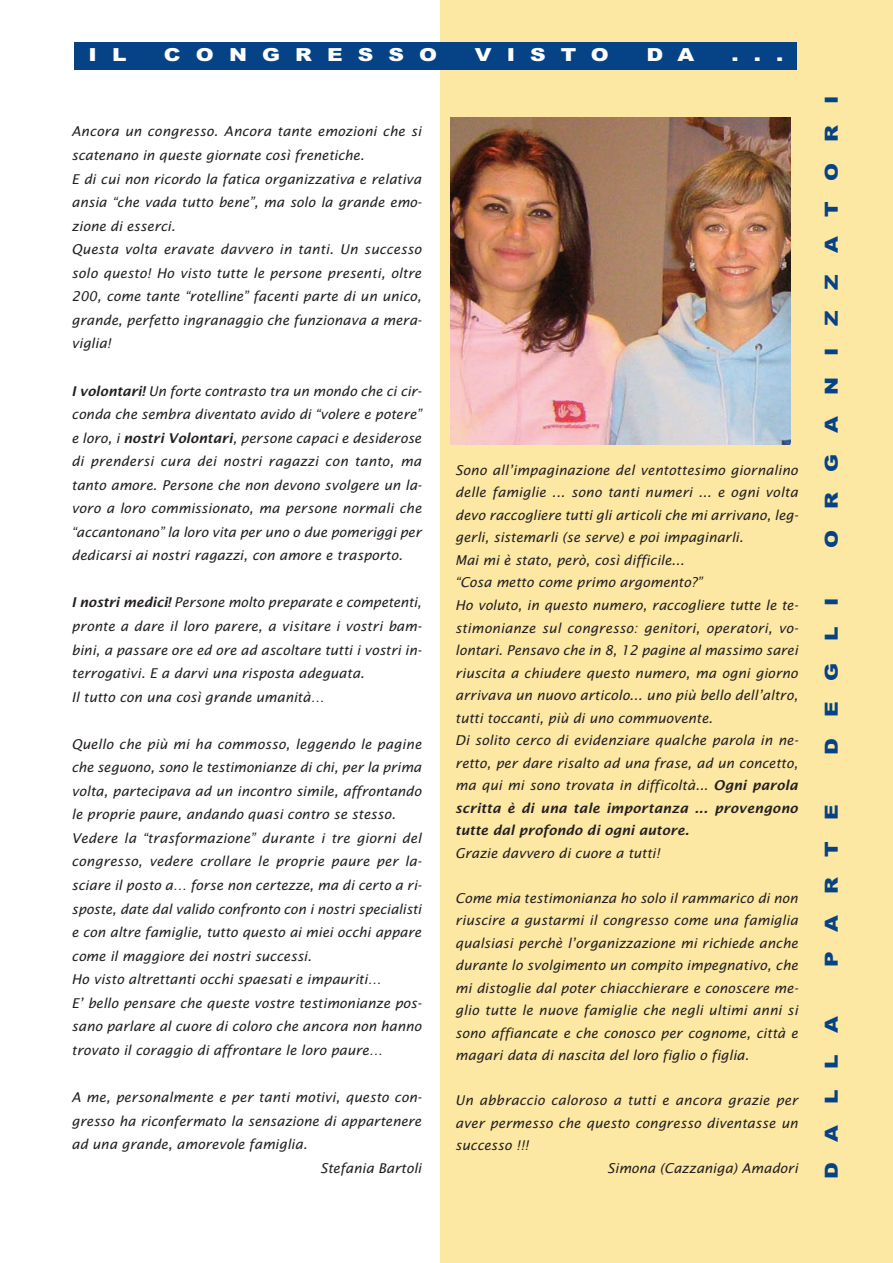
<style>
.page{position:relative;width:893px;height:1263px;background:#fff}
.page>*{position:absolute;margin:0;border:0;box-sizing:border-box;transform-origin:0 0}
.t1{font:900 18px "Arial";letter-spacing:.975em;color:#054286;scale:1.2 1}
.t2{font:900 18px "Arial";letter-spacing:.7em;color:#fff;scale:1.2 1}
.t3{font:italic 13.5px/23.5px "Lucida Sans";color:#231f20}
.s1{font-weight:600}
</style>
<div class="page">
<div style="left:441px;top:0;width:452px;height:1263px;background:#fde8a3"></div>
<div style="left:75px;top:43px;width:722px;height:27px;background:#054286"></div>
<img style="left:451px;top:117px;width:340px;height:328px">
<p class="t2" style="left:89px;top:45px;width:33px">I L</p>
<p class="t2" style="left:164px;top:45px;width:229px">CONGRESSO</p>
<p class="t2" style="left:475px;top:45px;width:113px">VISTO</p>
<p class="t2" style="left:646px;top:45px;width:41px">D A</p>
<p class="t2" style="left:732px;top:45px;width:45px">...</p>
<p class="t3" style="left:72px;top:120px;width:351px">Ancora un congresso. Ancora tante emozioni che si scatenano in queste giornate così frenetiche.<br>E di cui non ricordo la fatica organizzativa e relativa ansia “che vada tutto bene”, ma solo la grande emo&shy;zione di esserci.<br>Questa volta eravate davvero in tanti. Un successo solo questo! Ho visto tutte le persone presenti, oltre 200, come tante “rotelline” facenti parte di un unico, grande, perfetto ingranaggio che funzionava a mera&shy;viglia!</p>
<p class="t3" style="left:72px;top:379px;width:351px;text-align:justify"><span class="s1">I volontari!</span> Un forte contrasto tra un mondo che ci cir&shy;conda che sembra diventato avido di “volere e potere” e loro, i <span class="s1">nostri Volontari</span>, persone capaci e desiderose di prendersi cura dei nostri ragazzi con tanto, ma tanto amore. Persone che non devono svolgere un la&shy;voro a loro commissionato, ma persone normali che “accantonano” la loro vita per uno o due pomeriggi per dedicarsi ai nostri ragazzi, con amore e trasporto.</p>
<p class="t3" style="left:72px;top:591px;width:351px"><span class="s1">I nostri medici!</span> Persone molto preparate e competenti, pronte a dare il loro parere, a visitare i vostri bam&shy;bini, a passare ore ed ore ad ascoltare tutti i vostri in&shy;terrogativi. E a darvi una risposta adeguata.<br>Il tutto con una così grande umanità…</p>
<p class="t3" style="left:72px;top:732px;width:351px">Quello che più mi ha commosso, leggendo le pagine che seguono, sono le testimonianze di chi, per la prima volta, partecipava ad un incontro simile, affrontando le proprie paure, andando quasi contro se stesso.<br>Vedere la “trasformazione” durante i tre giorni del congresso, vedere crollare le proprie paure per la&shy;sciare il posto a… forse non certezze, ma di certo a ri&shy;sposte, date dal valido confronto con i nostri specialisti e con altre famiglie, tutto questo ai miei occhi appare come il maggiore dei nostri successi.<br>Ho visto altrettanti occhi spaesati e impauriti…<br>E’ bello pensare che queste vostre testimonianze pos&shy;sano parlare al cuore di coloro che ancora non hanno trovato il coraggio di affrontare le loro paure…</p>
<p class="t3" style="left:72px;top:1085px;width:351px">A me, personalmente e per tanti motivi, questo con-</p>
<p class="t3" style="left:72px;top:1109px;width:351px">gresso ha riconfermato la sensazione di appartenere</p>
<p class="t3" style="left:72px;top:1132px;width:237px">ad una grande, amorevole famiglia.</p>
<p class="t3" style="left:320px;top:1156px;width:103px">Stefania Bartoli</p>
<p class="t3" style="left:455px;top:459px;width:344px;line-height:22.5px">Sono all’impaginazione del ventottesimo giornalino delle famiglie ... sono tanti numeri ... e ogni volta devo raccogliere tutti gli articoli che mi arrivano, leg&shy;gerli, sistemarli (se serve) e poi impaginarli.<br>Mai mi è stato, però, così difficile...<br>“Cosa metto come primo argomento?”<br>Ho voluto, in questo numero, raccogliere tutte le te&shy;stimonianze sul congresso: genitori, operatori, vo&shy;lontari. Pensavo che in 8, 12 pagine al massimo sarei riuscita a chiudere questo numero, ma ogni giorno arrivava un nuovo articolo... uno più bello dell’altro, tutti toccanti, più di uno commuovente.<br>Di solito cerco di evidenziare qualche parola in ne&shy;retto, per dare risalto ad una frase, ad un concetto, ma qui mi sono trovata in difficoltà... <span class="s1">Ogni parola scritta è di una tale importanza ... provengono tutte dal profondo di ogni autore.<br></span>Grazie davvero di cuore a tutti!</p>
<p class="t3" style="left:455px;top:887px;width:344px;line-height:22.5px;text-align:justify">Come mia testimonianza ho solo il rammarico di non riuscire a gustarmi il congresso come una famiglia qualsiasi perchè l’organizzazione mi richiede anche durante lo svolgimento un compito impegnativo, che mi distoglie dal poter chiacchierare e conoscere me&shy;glio tutte le nuove famiglie che negli ultimi anni si sono affiancate e che conosco per cognome, città e magari data di nascita del loro figlio o figlia.</p>
<p class="t3" style="left:455px;top:1089px;width:344px">Un abbraccio caloroso a tutti e ancora grazie per</p>
<p class="t3" style="left:455px;top:1111px;width:344px">aver permesso che questo congresso diventasse un</p>
<p class="t3" style="left:455px;top:1134px;width:75px">successo !!!</p>
<p class="t3" style="left:607px;top:1156px;width:192px">Simona (Cazzaniga) Amadori</p>
<p class="t1" style="left:821px;top:548px;width:379px;rotate:-90deg">ORGANIZZATORI</p>
<p class="t1" style="left:821px;top:755px;width:133px;rotate:-90deg">DEGLI</p>
<p class="t1" style="left:821px;top:967px;width:137px;rotate:-90deg">PARTE</p>
<p class="t1" style="left:821px;top:1179px;width:137px;rotate:-90deg">DALLA</p>
</div>
